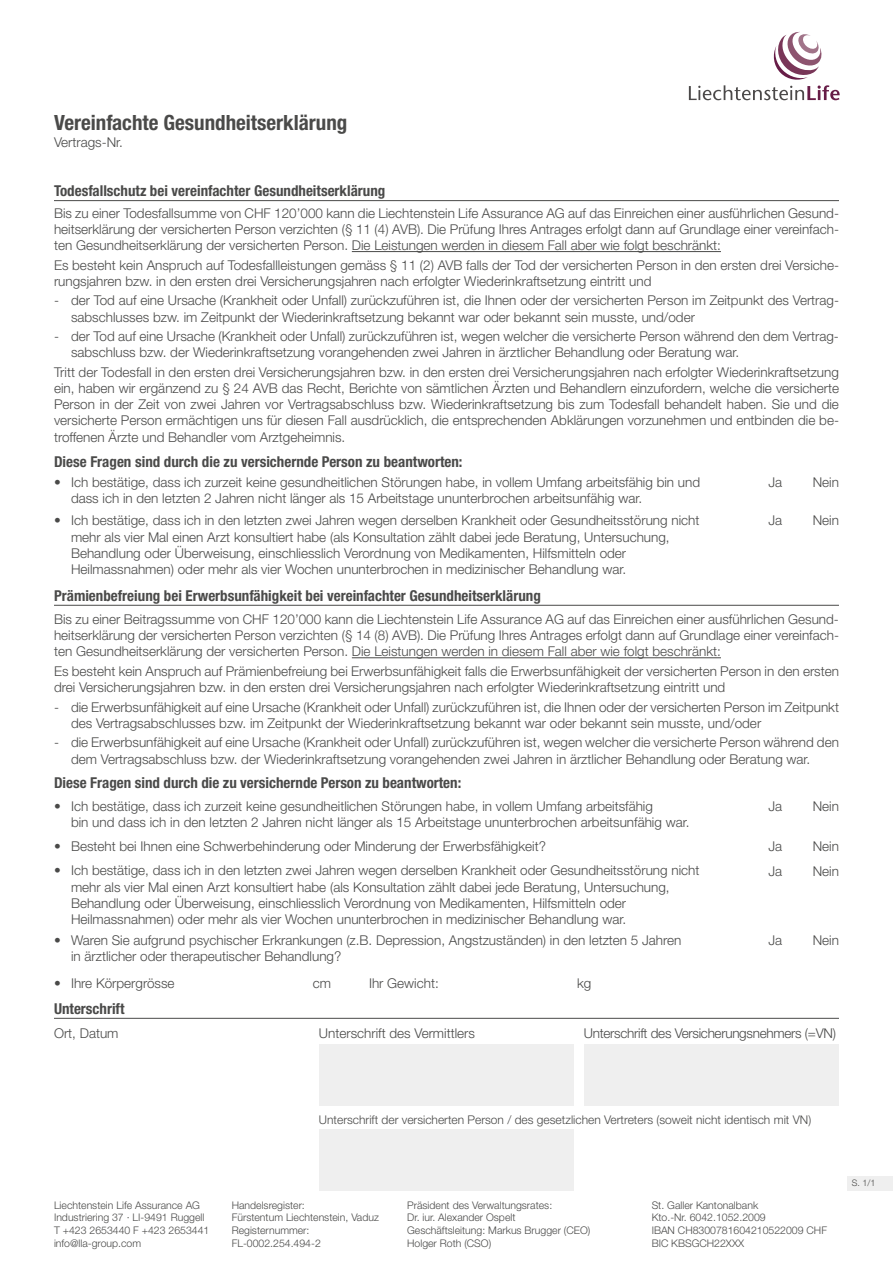
<style>
.page{position:relative;width:893px;height:1263px;background:#fff}
.page>*{position:absolute;margin:0;border:0;box-sizing:border-box;transform-origin:0 0}
.t1{font:700 condensed 21px "Helvetica Neue LT Pro";color:#4a4a49}
.t2{font:700 condensed 15px "Helvetica Neue LT Pro";color:#4a4a49}
.t3{font:300 13.5px/16.2px "Helvetica Neue LT Pro";color:#4a4a49}
.t4{font:300 13.5px "Helvetica Neue LT Pro";letter-spacing:-.02em;color:#4a4a49}
.t5{font:300 12px "Helvetica Neue LT Pro";color:#4a4a49}
.t6{font:300 10.5px/12.6px "Helvetica Neue LT Pro";color:#4a4a49}
.t7{font:300 9px "Helvetica Neue LT Pro";color:#4a4a49}
</style>
<div class="page">
<svg style="left:689px;top:32px;width:151px;height:68px"></svg>
<div style="left:847px;top:1176px;width:46px;height:15px;background:#efefef"></div>
<hr style="left:54px;top:200px;width:785px;height:1px;background:#4a4a49">
<hr style="left:352px;top:251px;width:369px;height:1px;background:#4a4a49">
<hr style="left:54px;top:605px;width:785px;height:1px;background:#4a4a49">
<hr style="left:352px;top:657px;width:369px;height:1px;background:#4a4a49">
<div style="left:319px;top:1044px;width:254px;height:62px;background:#efefef"></div>
<div style="left:319px;top:1129px;width:254px;height:62px;background:#efefef"></div>
<div style="left:584px;top:1044px;width:254px;height:62px;background:#efefef"></div>
<hr style="left:54px;top:1018px;width:785px;height:1px;background:#4a4a49">
<h1 class="t1" style="left:54px;top:110px;width:295px">Vereinfachte Gesundheitserklärung</h1>
<p class="t3" style="left:54px;top:134px;width:71px">Vertrags-Nr.</p>
<p class="t2" style="left:54px;top:182px;width:333px">Todesfallschutz bei vereinfachter Gesundheitserklärung</p>
<p class="t3" style="left:54px;top:205px;width:786px;text-align:justify">Bis zu einer Todesfallsumme von CHF 120’000 kann die Liechtenstein Life Assurance AG auf das Einreichen einer ausführlichen Gesund&shy;heitserklärung der versicherten Person verzichten (§ 11 (4) AVB). Die Prüfung Ihres Antrages erfolgt dann auf Grundlage einer vereinfach&shy;ten Gesundheitserklärung der versicherten Person. Die Leistungen werden in diesem Fall aber wie folgt beschränkt:</p>
<p class="t3" style="left:54px;top:257px;width:787px">Es besteht kein Anspruch auf Todesfallleistungen gemäss § 11 (2) AVB falls der Tod der versicherten Person in den ersten drei Versiche&shy;rungsjahren bzw. in den ersten drei Versicherungsjahren nach erfolgter Wiederinkraftsetzung eintritt und</p>
<p class="t3" style="left:71px;top:292px;width:769px;text-indent:-17px">- der Tod auf eine Ursache (Krankheit oder Unfall) zurückzuführen ist, die Ihnen oder der versicherten Person im Zeitpunkt des Vertrag&shy;sabschlusses bzw. im Zeitpunkt der Wiederinkraftsetzung bekannt war oder bekannt sein musste, und/oder</p>
<p class="t3" style="left:71px;top:328px;width:769px;text-indent:-17px">- der Tod auf eine Ursache (Krankheit oder Unfall) zurückzuführen ist, wegen welcher die versicherte Person während den dem Vertrag&shy;sabschluss bzw. der Wiederinkraftsetzung vorangehenden zwei Jahren in ärztlicher Behandlung oder Beratung war.</p>
<p class="t3" style="left:54px;top:364px;width:786px;text-align:justify">Tritt der Todesfall in den ersten drei Versicherungsjahren bzw. in den ersten drei Versicherungsjahren nach erfolgter Wiederinkraftsetzung ein, haben wir ergänzend zu § 24 AVB das Recht, Berichte von sämtlichen Ärzten und Behandlern einzufordern, welche die versicherte Person in der Zeit von zwei Jahren vor Vertragsabschluss bzw. Wiederinkraftsetzung bis zum Todesfall behandelt haben. Sie und die versicherte Person ermächtigen uns für diesen Fall ausdrücklich, die entsprechenden Abklärungen vorzunehmen und entbinden die be&shy;troffenen Ärzte und Behandler vom Arztgeheimnis.</p>
<p class="t2" style="left:54px;top:453px;width:410px">Diese Fragen sind durch die zu versichernde Person zu beantworten:</p>
<p class="t3" style="left:71px;top:473px;width:631px;text-indent:-17px">• Ich bestätige, dass ich zurzeit keine gesundheitlichen Störungen habe, in vollem Umfang arbeitsfähig bin und dass ich in den letzten 2 Jahren nicht länger als 15 Arbeitstage ununterbrochen arbeitsunfähig war.</p>
<p class="t3" style="left:71px;top:512px;width:630px;text-indent:-17px">• Ich bestätige, dass ich in den letzten zwei Jahren wegen derselben Krankheit oder Gesundheitsstörung nicht mehr als vier Mal einen Arzt konsultiert habe (als Konsultation zählt dabei jede Beratung, Untersuchung, Behandlung oder Überweisung, einschliesslich Verordnung von Medikamenten, Hilfsmitteln oder Heilmassnahmen) oder mehr als vier Wochen ununterbrochen in medizinischer Behandlung war.</p>
<p class="t3" style="left:768px;top:512px;width:15px">Ja</p>
<p class="t3" style="left:768px;top:474px;width:15px">Ja</p>
<p class="t3" style="left:813px;top:474px;width:28px">Nein</p>
<p class="t3" style="left:813px;top:512px;width:28px">Nein</p>
<p class="t2" style="left:54px;top:586px;width:488px">Prämienbefreiung bei Erwerbsunfähigkeit bei vereinfachter Gesundheitserklärung</p>
<p class="t3" style="left:54px;top:611px;width:786px;text-align:justify">Bis zu einer Beitragssumme von CHF 120’000 kann die Liechtenstein Life Assurance AG auf das Einreichen einer ausführlichen Gesund&shy;heitserklärung der versicherten Person verzichten (§ 14 (8) AVB). Die Prüfung Ihres Antrages erfolgt dann auf Grundlage einer vereinfach&shy;ten Gesundheitserklärung der versicherten Person. Die Leistungen werden in diesem Fall aber wie folgt beschränkt:</p>
<p class="t3" style="left:54px;top:663px;width:786px">Es besteht kein Anspruch auf Prämienbefreiung bei Erwerbsunfähigkeit falls die Erwerbsunfähigkeit der versicherten Person in den ersten drei Versicherungsjahren bzw. in den ersten drei Versicherungsjahren nach erfolgter Wiederinkraftsetzung eintritt und</p>
<p class="t3" style="left:71px;top:698px;width:769px;text-indent:-17px">- die Erwerbsunfähigkeit auf eine Ursache (Krankheit oder Unfall) zurückzuführen ist, die Ihnen oder der versicherten Person im Zeitpunkt des Vertragsabschlusses bzw. im Zeitpunkt der Wiederinkraftsetzung bekannt war oder bekannt sein musste, und/oder</p>
<p class="t3" style="left:71px;top:734px;width:769px;text-indent:-17px">- die Erwerbsunfähigkeit auf eine Ursache (Krankheit oder Unfall) zurückzuführen ist, wegen welcher die versicherte Person während den dem Vertragsabschluss bzw. der Wiederinkraftsetzung vorangehenden zwei Jahren in ärztlicher Behandlung oder Beratung war.</p>
<p class="t3" style="left:768px;top:798px;width:15px">Ja</p>
<p class="t3" style="left:768px;top:833px;width:15px;line-height:25.3px">Ja<br>Ja</p>
<p class="t2" style="left:54px;top:774px;width:409px">Diese Fragen sind durch die zu versichernde Person zu beantworten:</p>
<p class="t3" style="left:71px;top:797px;width:620px;text-indent:-17px">• Ich bestätige, dass ich zurzeit keine gesundheitlichen Störungen habe, in vollem Umfang arbeitsfähig<br>bin und dass ich in den letzten 2 Jahren nicht länger als 15 Arbeitstage ununterbrochen arbeitsunfähig war.</p>
<p class="t3" style="left:54px;top:837px;width:493px">• Besteht bei Ihnen eine Schwerbehinderung oder Minderung der Erwerbsfähigkeit?</p>
<p class="t3" style="left:71px;top:862px;width:630px;text-indent:-17px">• Ich bestätige, dass ich in den letzten zwei Jahren wegen derselben Krankheit oder Gesundheitsstörung nicht mehr als vier Mal einen Arzt konsultiert habe (als Konsultation zählt dabei jede Beratung, Untersuchung, Behandlung oder Überweisung, einschliesslich Verordnung von Medikamenten, Hilfsmitteln oder Heilmassnahmen) oder mehr als vier Wochen ununterbrochen in medizinischer Behandlung war.</p>
<p class="t3" style="left:71px;top:932px;width:612px;text-indent:-17px">• Waren Sie aufgrund psychischer Erkrankungen (z.B. Depression, Angstzuständen) in den letzten 5 Jahren in ärztlicher oder therapeutischer Behandlung?</p>
<p class="t3" style="left:54px;top:975px;width:122px">• Ihre Körpergrösse</p>
<p class="t3" style="left:313px;top:975px;width:20px">cm</p>
<p class="t3" style="left:369px;top:975px;width:71px">Ihr Gewicht:</p>
<p class="t3" style="left:577px;top:975px;width:16px">kg</p>
<p class="t3" style="left:54px;top:1025px;width:66px">Ort, Datum</p>
<p class="t3" style="left:319px;top:1025px;width:158px">Unterschrift des Vermittlers</p>
<p class="t3" style="left:813px;top:798px;width:28px">Nein</p>
<p class="t3" style="left:813px;top:833px;width:28px;line-height:25.3px">Nein<br>Nein</p>
<p class="t3" style="left:813px;top:932px;width:28px">Nein</p>
<p class="t3" style="left:768px;top:932px;width:15px">Ja</p>
<p class="t2" style="left:54px;top:999px;width:72px">Unterschrift</p>
<p class="t4" style="left:584px;top:1025px;width:254px">Unterschrift des Versicherungsnehmers (=VN)</p>
<p class="t5" style="left:319px;top:1112px;width:494px">Unterschrift der versicherten Person / des gesetzlichen Vertreters (soweit nicht identisch mit VN)</p>
<p class="t6" style="left:54px;top:1198px;width:157px">Liechtenstein Life Assurance AG<br>Industriering 37 · LI-9491 Ruggell<br>T +423 2653440 F +423 2653441 info@lla-group.com</p>
<p class="t6" style="left:652px;top:1198px;width:177px">St. Galler Kantonalbank<br>Kto.-Nr. 6042.1052.2009<br>IBAN CH8300781604210522009 CHF<br>BIC KBSGCH22XXX</p>
<p class="t6" style="left:232px;top:1198px;width:149px">Handelsregister:<br>Fürstentum Liechtenstein, Vaduz<br>Registernummer:<br>FL-0002.254.494-2</p>
<p class="t6" style="left:407px;top:1198px;width:185px">Präsident des Verwaltungsrates:<br>Dr. iur. Alexander Ospelt<br>Geschäftsleitung: Markus Brugger (CEO)<br>Holger Roth (CSO)</p>
<p class="t7" style="left:852px;top:1178px;width:25px">S. 1/1</p>
</div>
